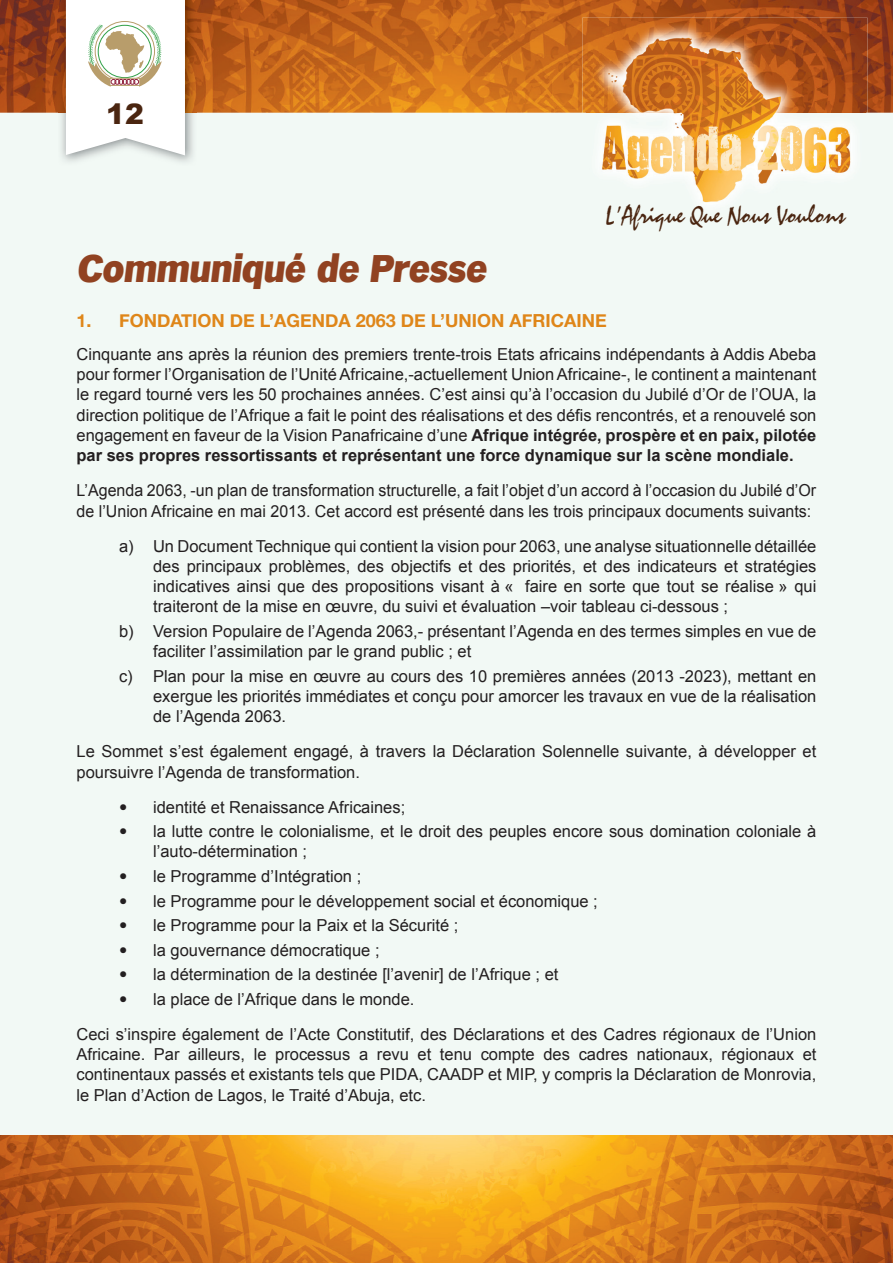
<style>
.page{position:relative;width:893px;height:1263px;background:#f2f9f5}
.page>*{position:absolute;margin:0;border:0;box-sizing:border-box;transform-origin:0 0}
.t1{font:italic 800 37.5px "Hamburg";color:#914221}
.t2{font:900 28.2px "Arial";color:#4a2510}
.t3{font:26.4px "Staccato 222 BT";color:#4a2510;scale:.93 1}
.t4{font:700 18px "Helvetica Neue";color:#df8619}
.t5{font:16.5px/20.2px "Arial";color:#231f20}
.s1{font-weight:700}
.s2{font-family:"Helvetica Neue"}
</style>
<div class="page">
<img style="left:0;top:0;width:893px;height:113px">
<img style="left:0;top:1135px;width:893px;height:128px">
<img style="left:59px;top:0;width:138px;height:162px">
<svg style="left:66px;top:0;width:119px;height:155px"></svg>
<img style="left:582px;top:18px;width:285px;height:95px">
<img style="left:587px;top:22px;width:278px;height:181px">
<h2 class="t2" style="left:106px;top:94px;width:39px">12</h2>
<h1 class="t1" style="left:77px;top:245px;width:411px">Communiqué de Presse</h1>
<h3 class="t3" style="left:605px;top:199px;width:260px">L’Afrique Que Nous Voulons</h3>
<p class="t4" style="left:77px;top:309px;width:532px">1. FONDATION DE L’AGENDA 2063 DE L’UNION AFRICAINE</p>
<p class="t5" style="left:77px;top:344px;width:741px;text-align:justify">Cinquante ans après la réunion des premiers trente-trois Etats africains indépendants à Addis Abeba pour former l’Organisation de l’Unité Africaine,-actuellement Union Africaine-, le continent a maintenant le regard tourné vers les 50 prochaines années. C’est ainsi qu’à l’occasion du Jubilé d’Or de l’OUA, la direction politique de l’Afrique a fait le point des réalisations et des défis rencontrés, et a renouvelé son engagement en faveur de la Vision Panafricaine d’une <span class="s1">Afrique intégrée, prospère et en paix, pilotée par ses propres ressortissants et représentant une force dynamique sur la scène mondiale.</span></p>
<p class="t5" style="left:77px;top:480px;width:741px">L’Agenda 2063, -un plan de transformation structurelle, a fait l’objet d’un accord à l’occasion du Jubilé d’Or de l’Union Africaine en mai 2013. Cet accord est présenté dans les trois principaux documents suivants:</p>
<p class="t5" style="left:153px;top:536px;width:665px;text-align:justify;text-indent:-34px">a) Un Document Technique qui contient la vision pour 2063, une analyse situationnelle détaillée des principaux problèmes, des objectifs et des priorités, et des indicateurs et stratégies indicatives ainsi que des propositions visant à « faire en sorte que tout se réalise » qui traiteront de la mise en œuvre, du suivi et évaluation –voir tableau ci-dessous ;</p>
<p class="t5" style="left:153px;top:621px;width:665px;text-indent:-34px">b) Version Populaire de l’Agenda 2063,- présentant l’Agenda en des termes simples en vue de faciliter l’assimilation par le grand public ; et</p>
<p class="t5" style="left:153px;top:666px;width:665px;text-align:justify;text-indent:-34px">c) Plan pour la mise en œuvre au cours des 10 premières années (2013 -2023), mettant en exergue les priorités immédiates et conçu pour amorcer les travaux en vue de la réalisation de l’Agenda 2063.</p>
<p class="t5" style="left:77px;top:741px;width:741px">Le Sommet s’est également engagé, à travers la Déclaration Solennelle suivante, à développer et poursuivre l’Agenda de transformation.</p>
<p class="t5" style="left:119px;top:797px;width:288px"><span class="s2">•</span> identité et Renaissance Africaines;</p>
<p class="t5" style="left:153px;top:821px;width:665px;text-indent:-34px"><span class="s2">•</span> la lutte contre le colonialisme, et le droit des peuples encore sous domination coloniale à l’auto-détermination ;</p>
<p class="t5" style="left:119px;top:866px;width:244px"><span class="s2">•</span> le Programme d’Intégration ;</p>
<p class="t5" style="left:119px;top:890px;width:480px"><span class="s2">•</span> le Programme pour le développement social et économique ;</p>
<p class="t5" style="left:119px;top:915px;width:341px"><span class="s2">•</span> le Programme pour la Paix et la Sécurité ;</p>
<p class="t5" style="left:119px;top:939px;width:262px"><span class="s2">•</span> la gouvernance démocratique ;</p>
<p class="t5" style="left:119px;top:964px;width:441px"><span class="s2">•</span> la détermination de la destinée [l’avenir] de l’Afrique ; et</p>
<p class="t5" style="left:77px;top:981px;width:741px;line-height:35.1px;text-indent:43px"><span class="s2">•</span> la place de l’Afrique dans le monde.<br>Ceci s’inspire également de l’Acte Constitutif, des Déclarations et des Cadres régionaux de l’Union</p>
<p class="t5" style="left:77px;top:1044px;width:741px;line-height:20.7px;text-align:justify">Africaine. Par ailleurs, le processus a revu et tenu compte des cadres nationaux, régionaux et continentaux passés et existants tels que PIDA, CAADP et MIP, y compris la Déclaration de Monrovia, le Plan d’Action de Lagos, le Traité d’Abuja, etc.</p>
</div>
